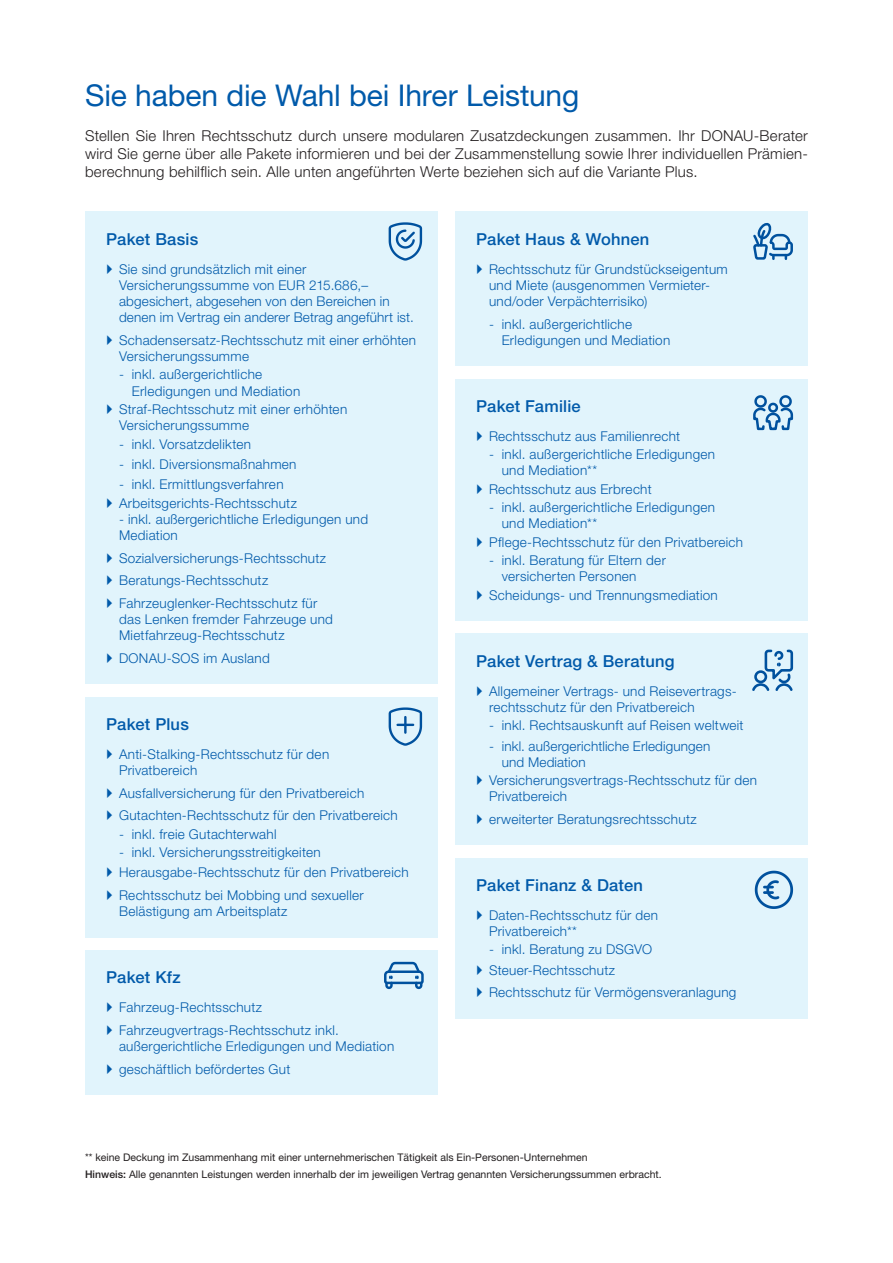
<style>
.page{position:relative;width:893px;height:1263px;background:#fff}
.page>*{position:absolute;margin:0;border:0;box-sizing:border-box;transform-origin:0 0}
.Überschrift{font:30px "Helvetica Neue LT Pro";letter-spacing:-.005em;color:#015aaa}
.Box_Headline{font:500 16.5px "Helvetica Neue LT Pro";letter-spacing:.01em;color:#015aaa}
.Lauftext{font:300 15px/18px "Helvetica Neue LT Pro";letter-spacing:.015em;color:#231f20;text-align:justify}
.t1{font:300 13.5px/16.2px "Helvetica Neue LT Pro";letter-spacing:.02em;color:#015aaa}
.Fußzeile{font:10.5px "Helvetica Neue LT Pro";color:#231f20}
.s1{font-weight:500}
</style>
<div class="page">
<div style="left:85px;top:212px;width:353px;height:472px;background:#e1f4fc"></div>
<div style="left:85px;top:697px;width:353px;height:240px;background:#e1f4fc"></div>
<div style="left:85px;top:950px;width:353px;height:145px;background:#e1f4fc"></div>
<div style="left:455px;top:212px;width:353px;height:154px;background:#e1f4fc"></div>
<div style="left:455px;top:379px;width:353px;height:242px;background:#e1f4fc"></div>
<div style="left:455px;top:633px;width:353px;height:212px;background:#e1f4fc"></div>
<div style="left:455px;top:858px;width:353px;height:161px;background:#e1f4fc"></div>
<svg style="left:388px;top:222px;width:35px;height:39px"></svg>
<svg style="left:388px;top:707px;width:34px;height:39px"></svg>
<hr style="left:404px;top:717px;width:3px;height:16px;background:#00519e">
<svg style="left:384px;top:961px;width:40px;height:29px"></svg>
<svg style="left:753px;top:222px;width:40px;height:38px"></svg>
<svg style="left:753px;top:395px;width:40px;height:36px"></svg>
<svg style="left:752px;top:650px;width:41px;height:41px"></svg>
<svg style="left:755px;top:871px;width:38px;height:38px"></svg>
<p class="Überschrift" style="left:85px;top:77px;width:496px">Sie haben die Wahl bei Ihrer Leistung</p>
<p class="Lauftext" style="left:85px;top:127px;width:724px">Stellen Sie Ihren Rechtsschutz durch unsere modularen Zusatzdeckungen zusammen. Ihr DONAU-Berater wird Sie gerne über alle Pakete informieren und bei der Zusammenstellung sowie Ihrer individuellen Prämien&shy;berechnung behilflich sein. Alle unten angeführten Werte beziehen sich auf die Variante Plus.</p>
<p class="Box_Headline" style="left:106px;top:229px;width:94px">Paket Basis</p>
<p class="t1" style="left:119px;top:261px;width:296px">Sie sind grundsätzlich mit einer Versicherungssumme von EUR 215.686,– abgesichert, abgesehen von den Bereichen in denen im Vertrag ein anderer Betrag angeführt ist.</p>
<p class="t1" style="left:119px;top:332px;width:298px">Schadensersatz-Rechtsschutz mit einer erhöhten<br>Versicherungssumme</p>
<p class="t1" style="left:132px;top:366px;width:170px;text-indent:-13px">- inkl. außergerichtliche<br>Erledigungen und Mediation</p>
<p class="t1" style="left:119px;top:401px;width:230px">Straf-Rechtsschutz mit einer erhöhten<br>Versicherungssumme</p>
<p class="t1" style="left:119px;top:435px;width:133px">- inkl. Vorsatzdelikten</p>
<p class="t1" style="left:119px;top:456px;width:179px">- inkl. Diversionsmaßnahmen</p>
<p class="t1" style="left:119px;top:476px;width:166px">- inkl. Ermittlungsverfahren</p>
<p class="t1" style="left:119px;top:494px;width:179px">Arbeitsgerichts-Rechtsschutz</p>
<p class="t1" style="left:119px;top:511px;width:251px">- inkl. außergerichtliche Erledigungen und<br>Mediation</p>
<p class="t1" style="left:119px;top:549px;width:209px">Sozialversicherungs-Rechtsschutz</p>
<p class="t1" style="left:119px;top:572px;width:151px">Beratungs-Rechtsschutz</p>
<p class="t1" style="left:119px;top:595px;width:215px">Fahrzeuglenker-Rechtsschutz für das Lenken fremder Fahrzeuge und<br>Mietfahrzeug-Rechtsschutz</p>
<p class="t1" style="left:119px;top:650px;width:152px">DONAU-SOS im Ausland</p>
<p class="Box_Headline" style="left:106px;top:714px;width:84px">Paket Plus</p>
<p class="t1" style="left:119px;top:746px;width:212px">Anti-Stalking-Rechtsschutz für den<br>Privatbereich</p>
<p class="t1" style="left:119px;top:784px;width:247px">Ausfallversicherung für den Privatbereich</p>
<p class="t1" style="left:119px;top:807px;width:280px">Gutachten-Rechtsschutz für den Privatbereich</p>
<p class="t1" style="left:119px;top:825px;width:159px">- inkl. freie Gutachterwahl</p>
<p class="t1" style="left:119px;top:844px;width:203px">- inkl. Versicherungsstreitigkeiten</p>
<p class="t1" style="left:119px;top:864px;width:291px">Herausgabe-Rechtsschutz für den Privatbereich</p>
<p class="t1" style="left:119px;top:887px;width:246px">Rechtsschutz bei Mobbing und sexueller<br>Belästigung am Arbeitsplatz</p>
<p class="Box_Headline" style="left:106px;top:967px;width:76px">Paket Kfz</p>
<p class="t1" style="left:119px;top:999px;width:145px">Fahrzeug-Rechtsschutz</p>
<p class="t1" style="left:119px;top:1021px;width:277px">Fahrzeugvertrags-Rechtsschutz inkl. außergerichtliche Erledigungen und Mediation</p>
<p class="t1" style="left:119px;top:1060px;width:173px">geschäftlich befördertes Gut</p>
<p class="Box_Headline" style="left:476px;top:229px;width:175px">Paket Haus &amp; Wohnen</p>
<p class="t1" style="left:489px;top:261px;width:240px">Rechtsschutz für Grundstückseigentum und Miete (ausgenommen Vermieter&shy;und/oder Verpächterrisiko)</p>
<p class="t1" style="left:502px;top:315px;width:170px;text-indent:-13px">- inkl. außergerichtliche<br>Erledigungen und Mediation</p>
<p class="Box_Headline" style="left:476px;top:396px;width:106px">Paket Familie</p>
<p class="t1" style="left:489px;top:428px;width:193px">Rechtsschutz aus Familienrecht</p>
<p class="t1" style="left:502px;top:446px;width:215px;text-indent:-13px">- inkl. außergerichtliche Erledigungen und Mediation**</p>
<p class="t1" style="left:489px;top:481px;width:164px">Rechtsschutz aus Erbrecht</p>
<p class="t1" style="left:502px;top:499px;width:215px;text-indent:-13px">- inkl. außergerichtliche Erledigungen und Mediation**</p>
<p class="t1" style="left:489px;top:533px;width:256px">Pflege-Rechtsschutz für den Privatbereich</p>
<p class="t1" style="left:502px;top:552px;width:166px;text-indent:-13px">- inkl. Beratung für Eltern der versicherten Personen</p>
<p class="t1" style="left:489px;top:586px;width:230px">Scheidungs- und Trennungsmediation</p>
<p class="Box_Headline" style="left:476px;top:651px;width:200px">Paket Vertrag &amp; Beratung</p>
<p class="t1" style="left:489px;top:682px;width:249px">Allgemeiner Vertrags- und Reisevertrags&shy;rechtsschutz für den Privatbereich</p>
<p class="t1" style="left:489px;top:717px;width:256px">- inkl. Rechtsauskunft auf Reisen weltweit</p>
<p class="t1" style="left:502px;top:737px;width:210px;text-indent:-13px">- inkl. außergerichtliche Erledigungen und Mediation</p>
<p class="t1" style="left:489px;top:772px;width:270px">Versicherungsvertrags-Rechtsschutz für den<br>Privatbereich</p>
<p class="t1" style="left:489px;top:811px;width:209px">erweiterter Beratungsrechtsschutz</p>
<p class="Box_Headline" style="left:476px;top:875px;width:168px">Paket Finanz &amp; Daten</p>
<p class="t1" style="left:489px;top:907px;width:171px">Daten-Rechtsschutz für den<br>Privatbereich**</p>
<p class="t1" style="left:489px;top:941px;width:165px">- inkl. Beratung zu DSGVO</p>
<p class="t1" style="left:489px;top:962px;width:127px">Steuer-Rechtsschutz</p>
<p class="t1" style="left:489px;top:984px;width:249px">Rechtsschutz für Vermögensveranlagung</p>
<p class="Fußzeile" style="left:85px;top:1150px;width:504px">** keine Deckung im Zusammenhang mit einer unternehmerischen Tätigkeit als Ein-Personen-Unternehmen</p>
<p class="Fußzeile" style="left:85px;top:1167px;width:578px"><span class="s1">Hinweis:</span> Alle genannten Leistungen werden innerhalb der im jeweiligen Vertrag genannten Versicherungssummen erbracht.</p>
</div>
